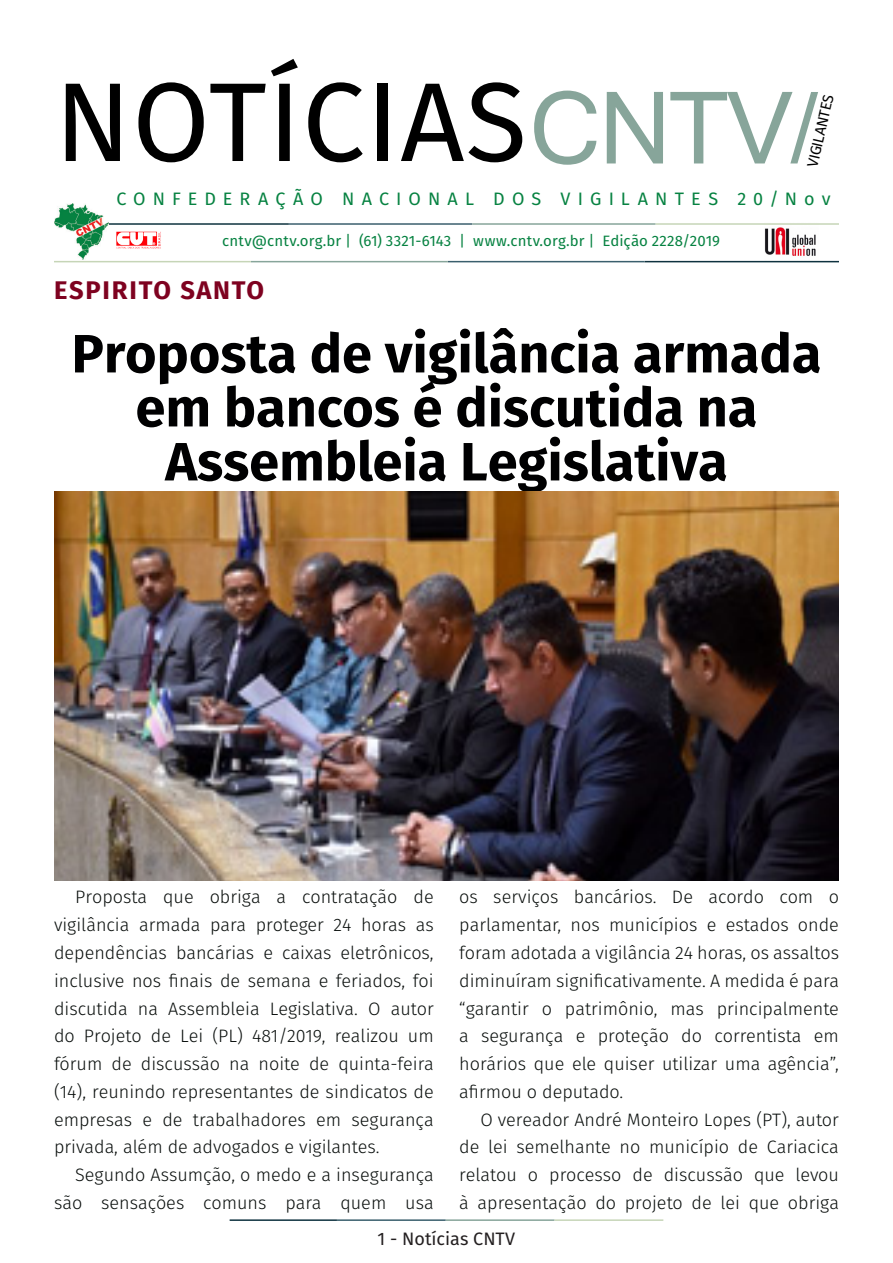
<style>
.page{position:relative;width:893px;height:1263px;background:#fff}
.page>*{position:absolute;margin:0;border:0;box-sizing:border-box;transform-origin:0 0}
.t1{font:112.2px "Fira Sans";letter-spacing:.01em;color:#000}
.t2{font:111px "Latha";color:#87a59a}
.t3{font:700 54px/54px "Fira Sans";color:#000001;text-align:center}
.t4{font:700 25.5px "Fira Sans";letter-spacing:.07em;color:#7e0220}
.t5{font:300 18px/27.8px "Fira Sans";color:#080d0b;text-align:justify}
.t6{font:18px "Fira Sans";letter-spacing:.39em;color:#068241}
.t7{font:18px "Fira Sans";color:#231f20}
.t8{font:15px "Fira Sans";letter-spacing:.005em;color:#068241}
.t9{font:15px "Fira Sans";color:#000001}
</style>
<div class="page">
<hr style="left:230px;top:1219px;width:107px;height:2px;background:#0e323f">
<hr style="left:337px;top:1219px;width:109px;height:2px;background:#3a5f6d">
<hr style="left:446px;top:1219px;width:109px;height:2px;background:#87a59a">
<hr style="left:555px;top:1219px;width:108px;height:2px;background:#c6d5b7">
<img style="left:764px;top:227px;width:54px;height:34px">
<hr style="left:108px;top:223px;width:181px;height:2px;background:#0e323f">
<hr style="left:289px;top:223px;width:183px;height:2px;background:#3a5f6d">
<hr style="left:472px;top:223px;width:184px;height:2px;background:#87a59a">
<hr style="left:656px;top:223px;width:183px;height:2px;background:#c6d5b7">
<hr style="left:645px;top:261px;width:194px;height:1px;background:#0e323f">
<hr style="left:448px;top:261px;width:197px;height:1px;background:#3a5f6d">
<hr style="left:251px;top:261px;width:197px;height:1px;background:#87a59a">
<hr style="left:54px;top:261px;width:197px;height:1px;background:#c6d5b7">
<img style="left:54px;top:203px;width:54px;height:57px">
<img style="left:108px;top:222px;width:61px;height:27px">
<img style="left:54px;top:491px;width:785px;height:389px">
<p class="t1" style="left:55px;top:37px;width:474px">NOTÍCIAS</p>
<p class="t2" style="left:529px;top:40px;width:290px">CNTV/</p>
<p class="t9" style="left:801px;top:164px;width:76px;rotate:-77deg">VIGILANTES</p>
<p class="t6" style="left:116px;top:185px;width:716px">CONFEDERAÇÃO NACIONAL DOS VIGILANTES 20/Nov</p>
<p class="t8" style="left:222px;top:230px;width:499px">cntv@cntv.org.br | (61) 3321-6143 | www.cntv.org.br | Edição 2228/2019</p>
<p class="t4" style="left:54px;top:269px;width:212px">ESPIRITO SANTO</p>
<p class="t3" style="left:72px;top:323px;width:751px">Proposta de vigilância armada em bancos é discutida na<br>Assembleia Legislativa</p>
<p class="t5" style="left:54px;top:883px;width:381px;text-indent:21px">Proposta que obriga a contratação de vigilância armada para proteger 24 horas as dependências bancárias e caixas eletrônicos, inclusive nos finais de semana e feriados, foi discutida na Assembleia Legislativa. O autor do Projeto de Lei (PL) 481/2019, realizou um fórum de discussão na noite de quinta-feira (14), reunindo representantes de sindicatos de empresas e de trabalhadores em segurança privada, além de advogados e vigilantes.</p>
<p class="t5" style="left:54px;top:1161px;width:381px;text-align:right">Segundo Assumção, o medo e a insegurança são sensações comuns para quem usa</p>
<p class="t5" style="left:459px;top:883px;width:381px">os serviços bancários. De acordo com o parlamentar, nos municípios e estados onde foram adotada a vigilância 24 horas, os assaltos diminuíram significativamente. A medida é para “garantir o patrimônio, mas principalmente a segurança e proteção do correntista em horários que ele quiser utilizar uma agência”, afirmou o deputado.</p>
<p class="t5" style="left:459px;top:1105px;width:381px;text-indent:21px">O vereador André Monteiro Lopes (PT), autor de lei semelhante no município de Cariacica relatou o processo de discussão que levou à apresentação do projeto de lei que obriga</p>
<p class="t7" style="left:378px;top:1225px;width:139px">1 - Notícias CNTV</p>
</div>
